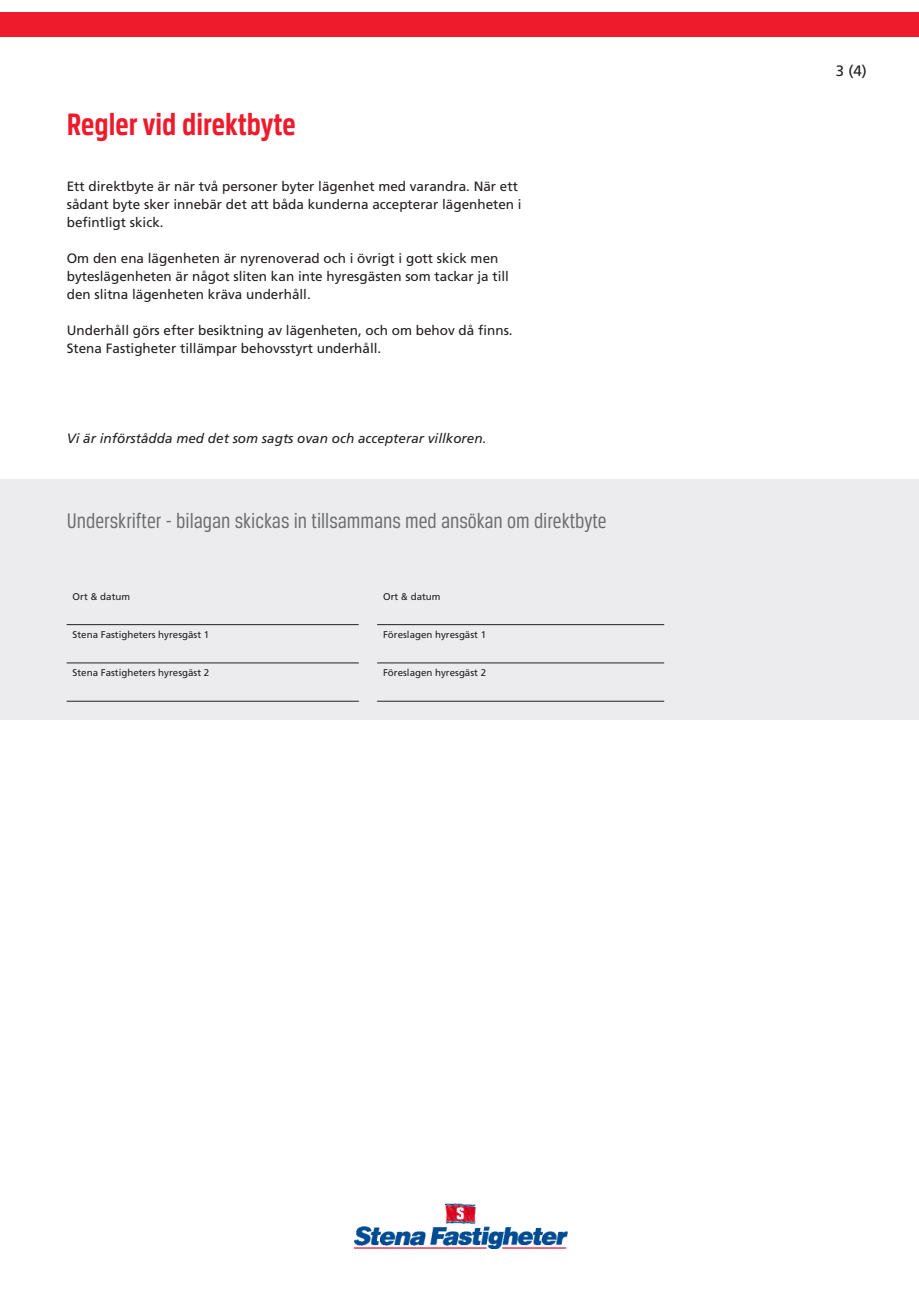
<style>
.page{position:relative;width:919px;height:1289px;background:#fff}
.page>*{position:absolute;margin:0;border:0;box-sizing:border-box;transform-origin:0 0}
.t1{font:700 33px "Breuer Condensed";color:#ee1b2c}
.t2{font:22.5px "Breuer Condensed";color:#6c6d70}
.t3{font:15px "Frutiger LT Std";color:#231f20}
.t4{font:13.5px/18px "Frutiger LT Std";color:#231f20}
.t5{font:italic 13.5px "Frutiger LT Std";color:#231f20}
.t6{font:9.75px "Frutiger LT Std";color:#231f20}
</style>
<div class="page">
<div style="left:0;top:13px;width:918px;height:24px;background:#ee1b2c"></div>
<img style="left:354px;top:1203px;width:213px;height:45px">
<div style="left:0;top:479px;width:918px;height:241px;background:#ececee"></div>
<hr style="left:67px;top:624px;width:291px;height:1px;background:#231f20">
<hr style="left:377px;top:624px;width:287px;height:1px;background:#231f20">
<hr style="left:67px;top:662px;width:291px;height:1px;background:#231f20">
<hr style="left:377px;top:662px;width:287px;height:1px;background:#231f20">
<hr style="left:67px;top:701px;width:291px;height:1px;background:#231f20">
<hr style="left:377px;top:701px;width:287px;height:1px;background:#231f20">
<h1 class="t1" style="left:67px;top:106px;width:231px">Regler vid direktbyte</h1>
<p class="t4" style="left:67px;top:177px;width:456px">Ett direktbyte är när två personer byter lägenhet med varandra. När ett sådant byte sker innebär det att båda kunderna accepterar lägenheten i befintligt skick.</p>
<p class="t4" style="left:67px;top:249px;width:443px">Om den ena lägenheten är nyrenoverad och i övrigt i gott skick men byteslägenheten är något sliten kan inte hyresgästen som tackar ja till den slitna lägenheten kräva underhåll.</p>
<p class="t4" style="left:67px;top:321px;width:447px">Underhåll görs efter besiktning av lägenheten, och om behov då finns.<br>Stena Fastigheter tillämpar behovsstyrt underhåll.</p>
<p class="t5" style="left:67px;top:430px;width:421px">Vi är införstådda med det som sagts ovan och accepterar villkoren.</p>
<h2 class="t2" style="left:67px;top:509px;width:541px">Underskrifter - bilagan skickas in tillsammans med ansökan om direktbyte</h2>
<p class="t6" style="left:73px;top:590px;width:59px">Ort &amp; datum</p>
<p class="t6" style="left:383px;top:590px;width:59px">Ort &amp; datum</p>
<p class="t6" style="left:73px;top:629px;width:138px">Stena Fastigheters hyresgäst 1</p>
<p class="t6" style="left:383px;top:629px;width:104px">Föreslagen hyresgäst 1</p>
<p class="t6" style="left:73px;top:667px;width:138px">Stena Fastigheters hyresgäst 2</p>
<p class="t6" style="left:383px;top:667px;width:104px">Föreslagen hyresgäst 2</p>
<p class="t3" style="left:835px;top:62px;width:32px">3 (4)</p>
</div>
